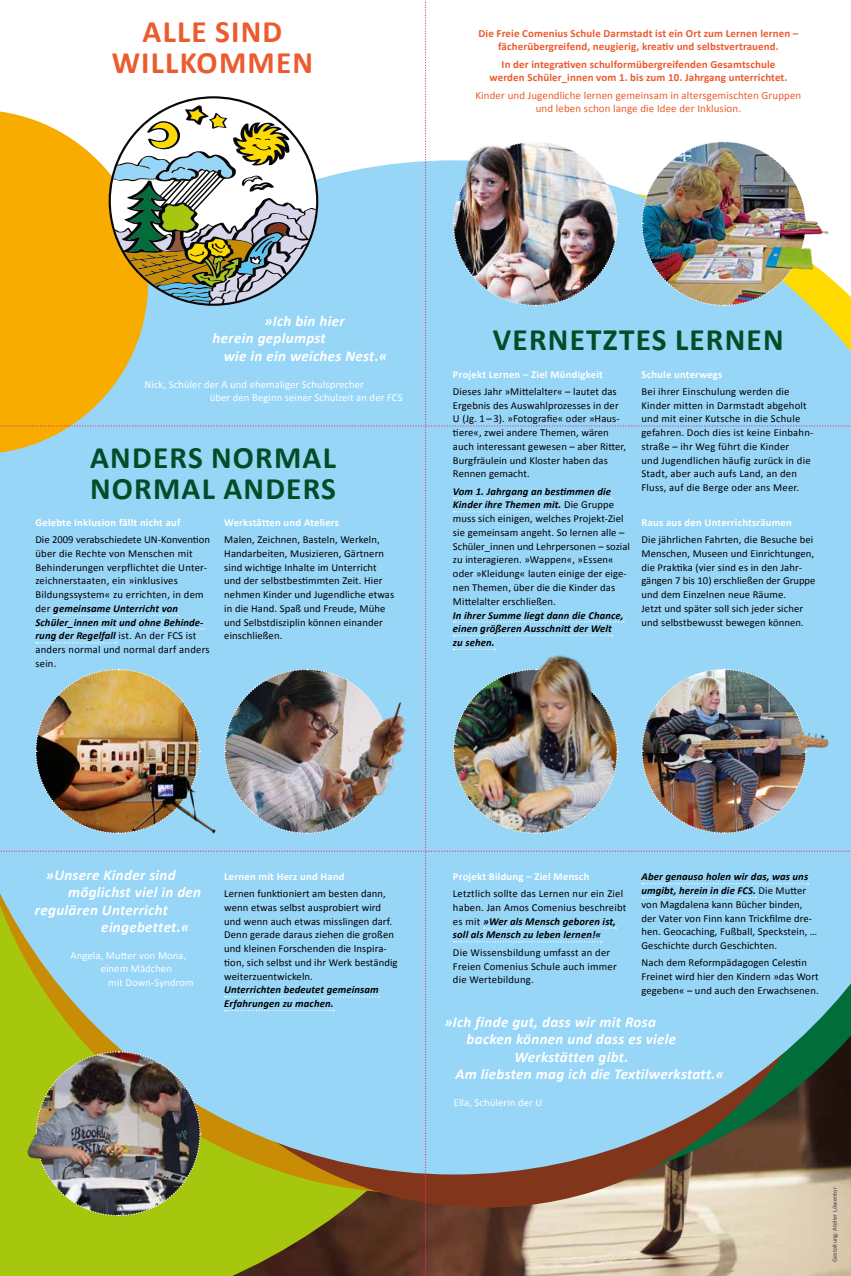
<style>
.page{position:relative;width:851px;height:1276px;background:#fff}
.page>*{position:absolute;margin:0;border:0;box-sizing:border-box;transform-origin:0 0}
.t1{font:700 31.25px/31.2px "Calibri";letter-spacing:.04em;color:#004d28}
.t2{font:700 31.25px/31.2px "Calibri";letter-spacing:.04em;color:#eb5b2d;text-align:center}
.t3{font:italic 700 15px/17.5px "Calibri";letter-spacing:.02em;color:#fff}
.t4{font:700 11px/13.8px "Calibri";letter-spacing:.01em;color:#eb5b2d;text-align:center}
.t5{font:11px/13.8px "Calibri";letter-spacing:.01em;color:#eb5b2d;text-align:center}
.t6{font:10.62px/13.8px "Calibri";letter-spacing:.01em;color:#000}
.t7{font:700 10.62px "Calibri";letter-spacing:.02em;color:#fff}
.t8{font:10.62px/13.8px "Calibri";letter-spacing:.01em;color:#fff}
.t9{font:italic 700 10.62px/13.8px "Calibri";letter-spacing:.01em;color:#000}
.t10{font:6.25px "Calibri";letter-spacing:.01em;color:#3b3b3a}
.s1{font-weight:700;font-style:italic}
</style>
<div class="page">
<img style="left:0;top:0;width:851px;height:1276px">
<h1 class="t2" style="left:112px;top:15px;width:203px">ALLE SIND<br>WILLKOMMEN</h1>
<p class="t4" style="left:478px;top:26px;width:321px">Die Freie Comenius Schule Darmstadt ist ein Ort zum Lernen lernen – fächerübergreifend, neugierig, kreativ und selbstvertrauend.</p>
<p class="t4" style="left:489px;top:57px;width:299px">In der integrativen schulformübergreifenden Gesamtschule werden Schüler_innen vom 1. bis zum 10. Jahrgang unterrichtet.</p>
<p class="t5" style="left:475px;top:88px;width:327px">Kinder und Jugendliche lernen gemeinsam in altersgemischten Gruppen und leben schon lange die Idee der Inklusion.</p>
<h2 class="t3" style="left:213px;top:312px;width:133px;text-indent:52px">»Ich bin hier herein geplumpst</h2>
<h2 class="t3" style="left:224px;top:347px;width:165px">wie in ein weiches Nest.«</h2>
<p class="t8" style="left:210px;top:377px;width:194px;text-indent:-65px">Nick, Schüler der A und ehemaliger Schulsprecher<br>über den Beginn seiner Schulzeit an der FCS</p>
<h1 class="t1" style="left:90px;top:440px;width:247px">ANDERS NORMAL<br>NORMAL ANDERS</h1>
<p class="t7" style="left:35px;top:516px;width:146px">Gelebte Inklusion fällt nicht auf</p>
<p class="t6" style="left:35px;top:532px;width:176px">Die 2009 verabschiedete UN-Konvention über die Rechte von Menschen mit Behinderungen verpflichtet die Unter&shy;zeichnerstaaten, ein »inklusives Bildungssystem« zu errichten, in dem der <span class="s1">gemeinsame Unterricht von Schüler_innen mit und ohne Behinde&shy;rung der Regelfall</span> ist. An der FCS ist anders normal und normal darf anders sein.</p>
<p class="t7" style="left:224px;top:516px;width:116px">Werkstätten und Ateliers</p>
<p class="t6" style="left:224px;top:532px;width:171px">Malen, Zeichnen, Basteln, Werkeln, Handarbeiten, Musizieren, Gärtnern sind wichtige Inhalte im Unterricht und der selbstbestimmten Zeit. Hier nehmen Kinder und Jugendliche etwas in die Hand. Spaß und Freude, Mühe und Selbstdisziplin können einander einschließen.</p>
<h1 class="t1" style="left:493px;top:322px;width:292px">VERNETZTES LERNEN</h1>
<p class="t7" style="left:453px;top:367px;width:151px">Projekt Lernen – Ziel Mündigkeit</p>
<p class="t6" style="left:453px;top:384px;width:175px">Dieses Jahr »Mittelalter« – lautet das Ergebnis des Auswahlprozesses in der U (Jg. 1 – 3). »Fotografie« oder »Haus&shy;tiere«, zwei andere Themen, wären auch interessant gewesen – aber Ritter, Burgfräulein und Kloster haben das Rennen gemacht.</p>
<p class="t6" style="left:453px;top:484px;width:178px"><span class="s1">Vom 1. Jahrgang an bestimmen die Kinder ihre Themen mit.</span> Die Gruppe muss sich einigen, welches Projekt-Ziel sie gemeinsam angeht. So lernen alle – Schüler_innen und Lehrpersonen – sozial zu interagieren. »Wappen«, »Essen« oder »Kleidung« lauten einige der eige&shy;nen Themen, über die die Kinder das Mittelalter erschließen.</p>
<p class="t9" style="left:453px;top:608px;width:172px">In ihrer Summe liegt dann die Chance, einen größeren Ausschnitt der Welt zu sehen.</p>
<p class="t7" style="left:641px;top:367px;width:82px">Schule unterwegs</p>
<p class="t6" style="left:641px;top:384px;width:173px">Bei ihrer Einschulung werden die Kinder mitten in Darmstadt abgeholt und mit einer Kutsche in die Schule gefahren. Doch dies ist keine Einbahn&shy;straße – ihr Weg führt die Kinder<br>und Jugendlichen häufig zurück in die Stadt, aber auch aufs Land, an den Fluss, auf die Berge oder ans Meer.</p>
<p class="t7" style="left:641px;top:515px;width:152px">Raus aus den Unterrichtsräumen</p>
<p class="t6" style="left:641px;top:532px;width:175px">Die jährlichen Fahrten, die Besuche bei Menschen, Museen und Einrichtungen, die Praktika (vier sind es in den Jahr&shy;gängen 7 bis 10) erschließen der Gruppe und dem Einzelnen neue Räume.<br>Jetzt und später soll sich jeder sicher und selbstbewusst bewegen können.</p>
<h2 class="t3" style="left:46px;top:866px;width:131px">»Unsere Kinder sind</h2>
<h2 class="t3" style="left:68px;top:883px;width:135px">möglichst viel in den</h2>
<h2 class="t3" style="left:35px;top:901px;width:135px">regulären Unterricht</h2>
<h2 class="t3" style="left:101px;top:918px;width:89px">eingebettet.«</h2>
<p class="t8" style="left:101px;top:947px;width:87px;text-indent:-30px">Angela, Mutter von Mona, einem Mädchen</p>
<p class="t8" style="left:108px;top:975px;width:87px">mit Down-Syndrom</p>
<p class="t7" style="left:224px;top:870px;width:122px">Lernen mit Herz und Hand</p>
<p class="t6" style="left:224px;top:886px;width:175px">Lernen funktioniert am besten dann, wenn etwas selbst ausprobiert wird und wenn auch etwas misslingen darf.<br>Denn gerade daraus ziehen die großen und kleinen Forschenden die Inspira&shy;tion, sich selbst und ihr Werk beständig weiterzuentwickeln.</p>
<p class="t9" style="left:224px;top:983px;width:156px">Unterrichten bedeutet gemeinsam<br>Erfahrungen zu machen.</p>
<p class="t7" style="left:453px;top:870px;width:138px">Projekt Bildung – Ziel Mensch</p>
<p class="t6" style="left:453px;top:886px;width:175px">Letztlich sollte das Lernen nur ein Ziel haben. Jan Amos Comenius beschreibt es mit <span class="s1">»Wer als Mensch geboren ist, soll als Mensch zu leben lernen!«</span></p>
<p class="t6" style="left:453px;top:945px;width:165px">Die Wissensbildung umfasst an der<br>Freien Comenius Schule auch immer die Wertebildung.</p>
<p class="t6" style="left:641px;top:869px;width:177px"><span class="s1">Aber genauso holen wir das, was uns umgibt, herein in die FCS.</span> Die Mutter von Magdalena kann Bücher binden, der Vater von Finn kann Trickfilme dre&shy;hen. Geocaching, Fußball, Speckstein, … Geschichte durch Geschichten.</p>
<p class="t6" style="left:641px;top:955px;width:179px">Nach dem Reformpädagogen Celestin<br>Freinet wird hier den Kindern »das Wort gegeben« – und auch den Erwachsenen.</p>
<h2 class="t3" style="left:444px;top:1013px;width:213px">»Ich finde gut, dass wir mit Rosa</h2>
<h2 class="t3" style="left:466px;top:1030px;width:211px">backen können und dass es viele</h2>
<h2 class="t3" style="left:514px;top:1048px;width:115px">Werkstätten gibt.</h2>
<h2 class="t3" style="left:455px;top:1065px;width:270px">Am liebsten mag ich die Textilwerkstatt.«</h2>
<p class="t8" style="left:453px;top:1094px;width:90px">Ella, Schülerin der U</p>
<p class="t10" style="left:830px;top:1261px;width:76px;rotate:-90deg">Gestaltung: Atelier Löwentor</p>
</div>
